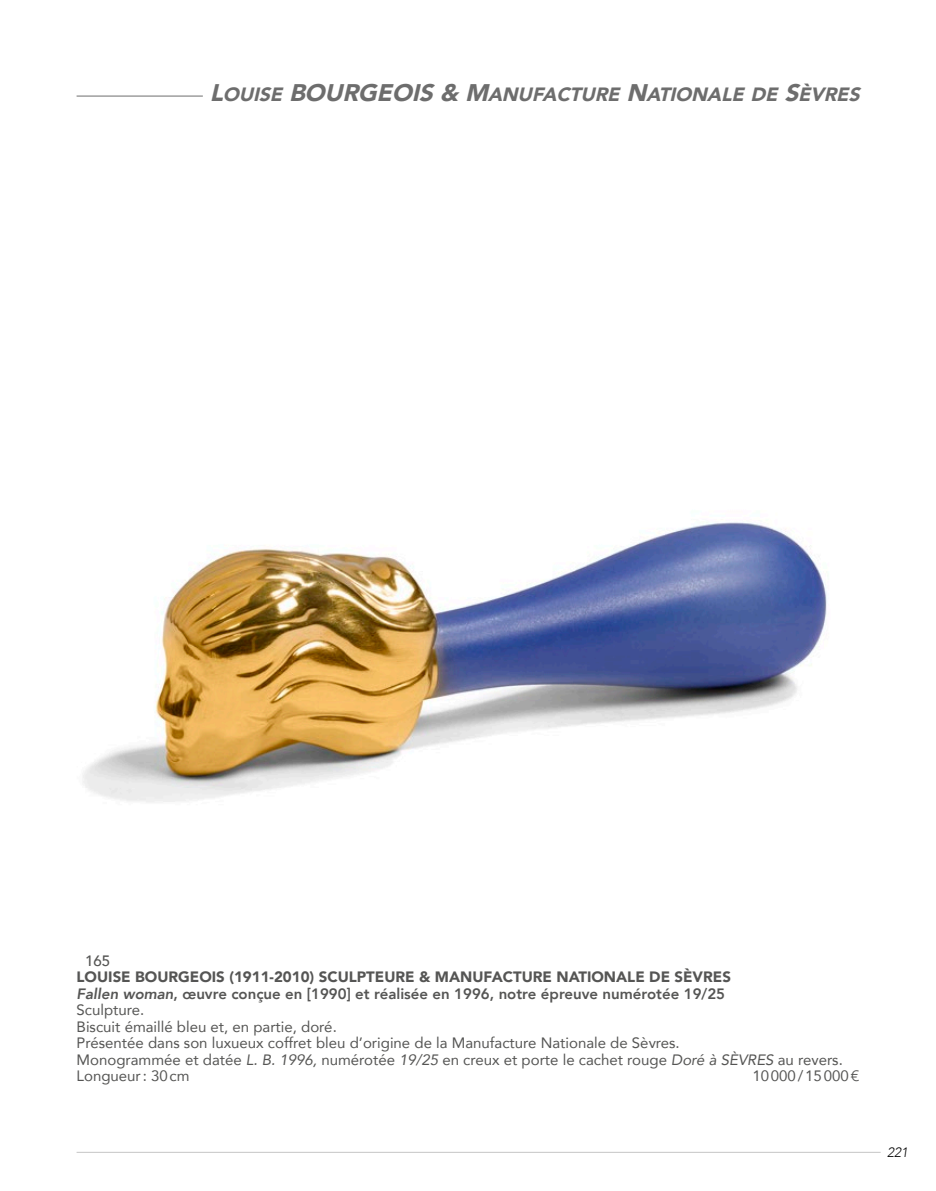
<style>
.page{position:relative;width:936px;height:1191px;background:#fff}
.page>*{position:absolute;margin:0;border:0;box-sizing:border-box;transform-origin:0 0}
.t1{font:19.2px "Avenir Black Oblique SC800";color:#6d6d6d}
.t2{font:15px/16.5px "Avenir";color:#555554}
.t3{font:15px "Avenir Black SC800";color:#555554}
.t4{font:500 15px "Avenir";color:#555554}
.t5{font:italic 300 13.5px "Avenir";color:#000}
.s1{font-size:24px}
.s2{font-weight:800;font-style:italic}
.s3{font-weight:800}
.s4{font-style:italic}
</style>
<div class="page">
<img style="left:83px;top:522px;width:744px;height:281px">
<hr style="left:77px;top:1152px;width:803px;height:1px;background:#c5c5c6">
<hr style="left:77px;top:96px;width:126px;height:1px;background:#6d6d6d">
<p class="t1" style="left:210px;top:78px;width:651px"><span class="s1">L</span>OUISE <span class="s1">BOURGEOIS &amp; M</span>ANUFACTURE <span class="s1">N</span>ATIONALE DE <span class="s1">S</span>ÈVRES</p>
<p class="t4" style="left:85px;top:947px;width:27px">165</p>
<p class="t3" style="left:77px;top:964px;width:10px">LOUISE</p>
<p class="t3" style="left:135px;top:964px;width:12px">BOUR</p>
<p class="t3" style="left:178px;top:964px;width:21px">GEOIS</p>
<p class="t3" style="left:229px;top:964px;width:100px">(1911-2010) SCULPTEURE</p>
<p class="t3" style="left:419px;top:964px;width:29px">&amp; MANU</p>
<p class="t3" style="left:483px;top:964px;width:19px">FACTURE</p>
<p class="t3" style="left:556px;top:964px;width:11px">NATIONALE</p>
<p class="t3" style="left:649px;top:964px;width:64px">DE SÈVRES</p>
<p class="t2" style="left:77px;top:984px;width:767px"><span class="s2">Fallen woman</span><span class="s3">, œuvre conçue en [1990] et réalisée en 1996, notre épreuve numérotée 19/25<br></span>Sculpture.<br>Biscuit émaillé bleu et, en partie, doré.<br>Présentée dans son luxueux coffret bleu d’origine de la Manufacture Nationale de Sèvres.<br>Monogrammée et datée <span class="s4">L. B. 1996,</span> numérotée <span class="s4">19/25</span> en creux et porte le cachet rouge <span class="s4">Doré à SÈVRES</span> au revers.<br>Longueur: 30cm</p>
<p class="t2" style="left:752px;top:1067px;width:109px">10000/15000€</p>
<p class="t5" style="left:887px;top:1144px;width:23px">221</p>
</div>
